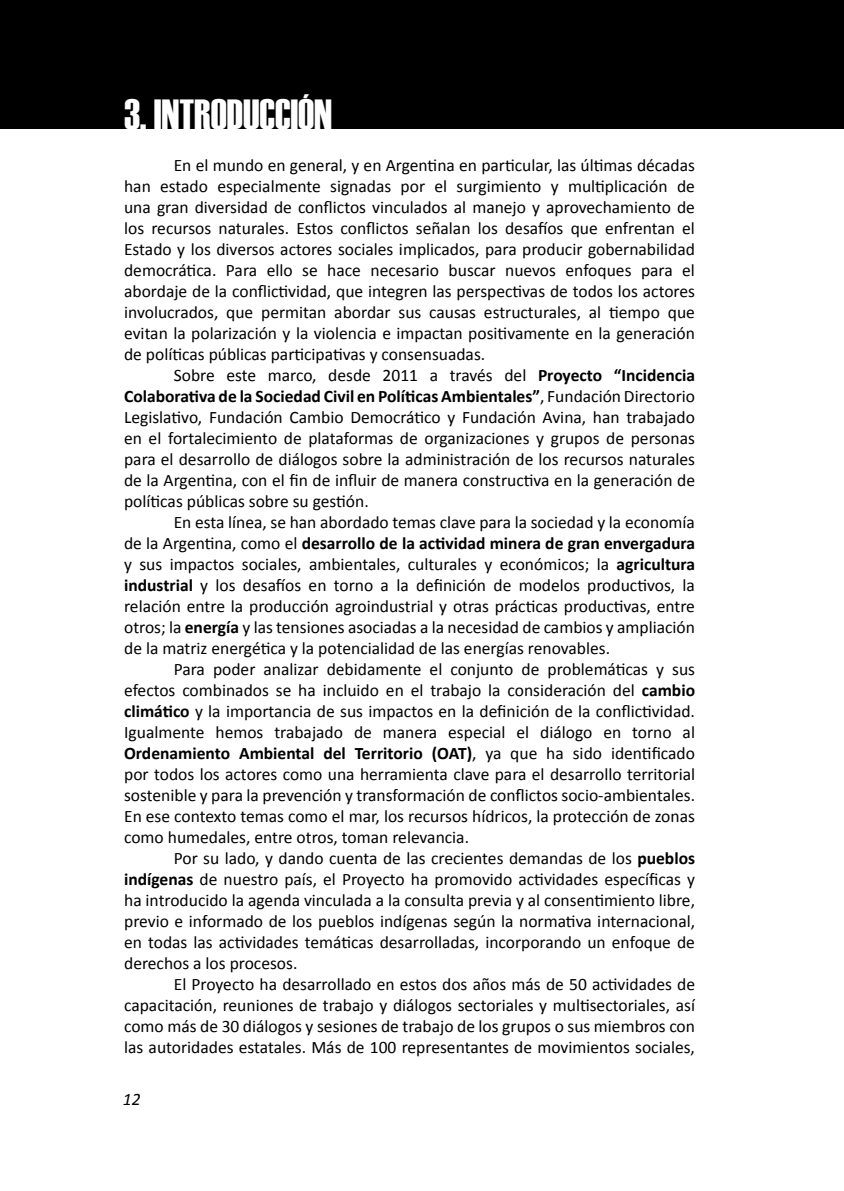
<style>
.page{position:relative;width:844px;height:1191px;background:#fff}
.page>*{position:absolute;margin:0;border:0;box-sizing:border-box;transform-origin:0 0}
.t1{font:42px "Haettenschweiler";color:#fff}
.t2{font:17.5px/21px "Calibri";color:#000;text-align:justify}
.t3{font:italic 17.5px "Calibri";color:#000}
.s1{font-weight:700}
</style>
<div class="page">
<div style="left:0;top:0;width:843px;height:129px;background:#000"></div>
<h1 class="t1" style="left:124px;top:90px;width:209px">3. INTRODUCCIÓN</h1>
<p class="t2" style="left:124px;top:153px;width:572px;text-indent:50px">En el mundo en general, y en Argentina en particular, las últimas décadas han estado especialmente signadas por el surgimiento y multiplicación de una gran diversidad de conflictos vinculados al manejo y aprovechamiento de los recursos naturales. Estos conflictos señalan los desafíos que enfrentan el Estado y los diversos actores sociales implicados, para producir gobernabilidad democrática. Para ello se hace necesario buscar nuevos enfoques para el abordaje de la conflictividad, que integren las perspectivas de todos los actores involucrados, que permitan abordar sus causas estructurales, al tiempo que evitan la polarización y la violencia e impactan positivamente en la generación de políticas públicas participativas y consensuadas.</p>
<p class="t2" style="left:124px;top:363px;width:572px;text-indent:50px">Sobre este marco, desde 2011 a través del <span class="s1">Proyecto “Incidencia Colaborativa de la Sociedad Civil en Políticas Ambientales”</span>, Fundación Directorio Legislativo, Fundación Cambio Democrático y Fundación Avina, han trabajado en el fortalecimiento de plataformas de organizaciones y grupos de personas para el desarrollo de diálogos sobre la administración de los recursos naturales de la Argentina, con el fin de influir de manera constructiva en la generación de políticas públicas sobre su gestión.</p>
<p class="t2" style="left:124px;top:510px;width:572px;text-indent:50px">En esta línea, se han abordado temas clave para la sociedad y la economía de la Argentina, como el <span class="s1">desarrollo de la actividad minera de gran envergadura </span>y sus impactos sociales, ambientales, culturales y económicos; la <span class="s1">agricultura industrial</span> y los desafíos en torno a la definición de modelos productivos, la relación entre la producción agroindustrial y otras prácticas productivas, entre otros; la <span class="s1">energía</span> y las tensiones asociadas a la necesidad de cambios y ampliación de la matriz energética y la potencialidad de las energías renovables.</p>
<p class="t2" style="left:124px;top:657px;width:572px;text-indent:50px">Para poder analizar debidamente el conjunto de problemáticas y sus efectos combinados se ha incluido en el trabajo la consideración del <span class="s1">cambio climático</span> y la importancia de sus impactos en la definición de la conflictividad.<br>Igualmente hemos trabajado de manera especial el diálogo en torno al <span class="s1">Ordenamiento Ambiental del Territorio (OAT)</span>, ya que ha sido identificado por todos los actores como una herramienta clave para el desarrollo territorial sostenible y para la prevención y transformación de conflictos socio-ambientales.<br>En ese contexto temas como el mar, los recursos hídricos, la protección de zonas como humedales, entre otros, toman relevancia.</p>
<p class="t2" style="left:124px;top:846px;width:572px;text-indent:50px">Por su lado, y dando cuenta de las crecientes demandas de los <span class="s1">pueblos indígenas</span> de nuestro país, el Proyecto ha promovido actividades específicas y ha introducido la agenda vinculada a la consulta previa y al consentimiento libre, previo e informado de los pueblos indígenas según la normativa internacional, en todas las actividades temáticas desarrolladas, incorporando un enfoque de derechos a los procesos.</p>
<p class="t2" style="left:124px;top:972px;width:572px;text-indent:50px">El Proyecto ha desarrollado en estos dos años más de 50 actividades de capacitación, reuniones de trabajo y diálogos sectoriales y multisectoriales, así como más de 30 diálogos y sesiones de trabajo de los grupos o sus miembros con las autoridades estatales. Más de 100 representantes de movimientos sociales,</p>
<p class="t3" style="left:123px;top:1088px;width:19px">12</p>
</div>
